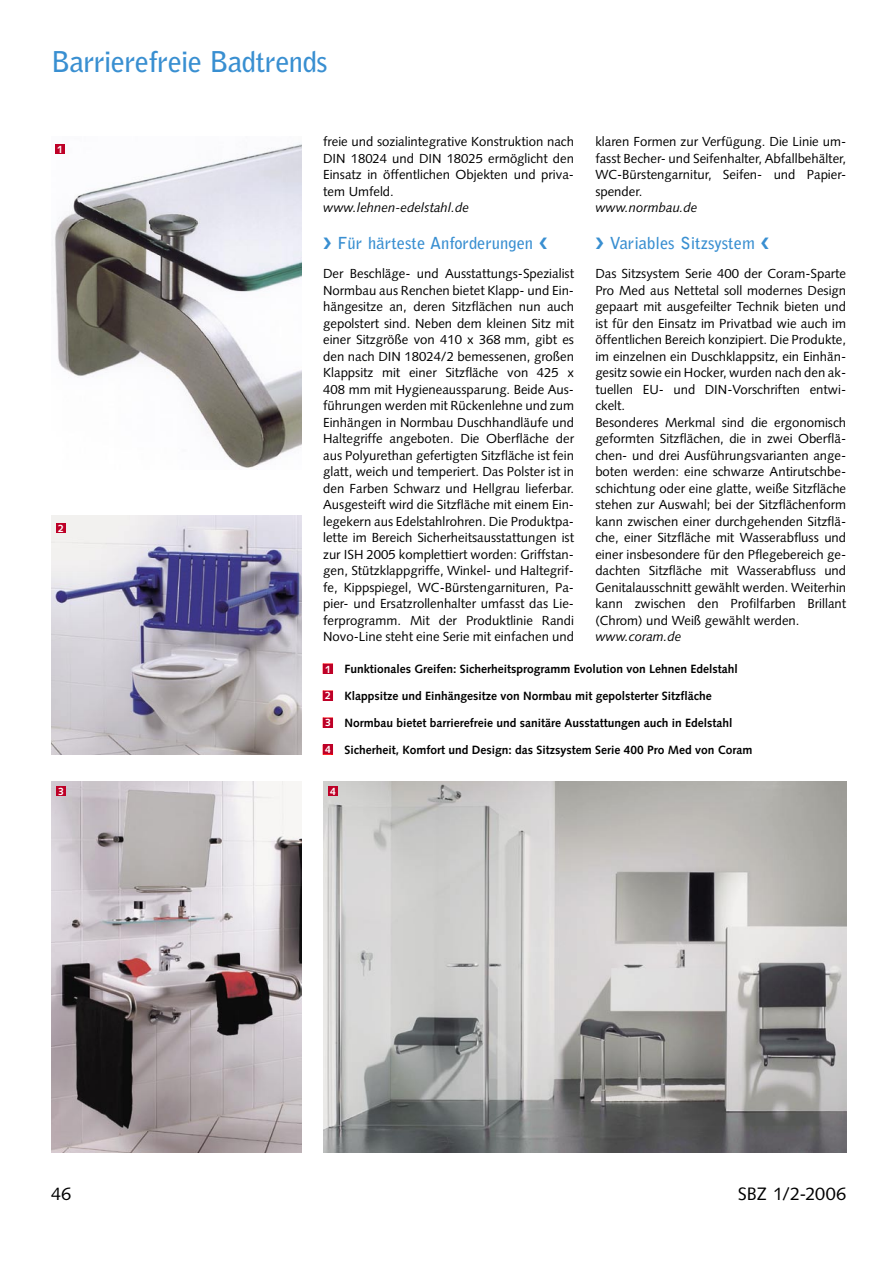
<style>
.page{position:relative;width:893px;height:1263px;background:#fff}
.page>*{position:absolute;margin:0;border:0;box-sizing:border-box;transform-origin:0 0}
.t1{font:700 28.5px "Bell Gothic Std";letter-spacing:-.02em;color:#398fd1}
.t2{font:18px "Syntax LT Std";letter-spacing:.005em;color:#000}
.SBZ_14-Meldungen_Dachzeile{font:700 16.5px "Bell Gothic Std";color:#398fd1}
.SBZ_05-Grundtext{font:13.2px/16.5px "Syntax LT Std";color:#000;text-align:justify}
.SBZ_05-Grundtext-2{font:italic 13.2px "Syntax LT Std";color:#000}
.SBZ_12-Bildunterschrift{font:700 12px "Syntax LT Std";color:#000}
.SBZ_12-Bildunterschrift-2{font:700 10.5px "Syntax LT Std";color:#fff}
</style>
<div class="page">
<img style="left:51px;top:781px;width:251px;height:371px">
<img style="left:323px;top:781px;width:523px;height:372px">
<img style="left:55px;top:143px;width:247px;height:325px">
<img style="left:51px;top:516px;width:251px;height:238px">
<svg style="left:322px;top:663px;width:11px;height:11px"></svg>
<svg style="left:322px;top:690px;width:11px;height:11px"></svg>
<svg style="left:322px;top:717px;width:11px;height:11px"></svg>
<svg style="left:322px;top:744px;width:11px;height:11px"></svg>
<div style="left:55px;top:145px;width:10px;height:9px;background:#be0027"></div>
<div style="left:56px;top:523px;width:10px;height:10px;background:#be0027"></div>
<div style="left:56px;top:786px;width:10px;height:10px;background:#be0027"></div>
<div style="left:328px;top:787px;width:10px;height:9px;background:#be0027"></div>
<div style="left:323px;top:664px;width:10px;height:10px;background:#be0027"></div>
<div style="left:323px;top:691px;width:10px;height:9px;background:#be0027"></div>
<div style="left:323px;top:718px;width:10px;height:9px;background:#be0027"></div>
<div style="left:323px;top:744px;width:10px;height:10px;background:#be0027"></div>
<h1 class="t1" style="left:51px;top:45px;width:278px">Barrierefreie Badtrends</h1>
<p class="SBZ_12-Bildunterschrift-2" style="left:57px;top:143px;width:7px">1</p>
<p class="SBZ_12-Bildunterschrift-2" style="left:58px;top:522px;width:7px">2</p>
<p class="SBZ_05-Grundtext" style="left:323px;top:133px;width:252px">freie und sozialintegrative Konstruktion nach DIN 18024 und DIN 18025 ermöglicht den Einsatz in öffentlichen Objekten und priva&shy;tem Umfeld.</p>
<p class="SBZ_05-Grundtext-2" style="left:323px;top:200px;width:147px">www.lehnen-edelstahl.de</p>
<p class="SBZ_14-Meldungen_Dachzeile" style="left:323px;top:233px;width:226px">❯ Für härteste Anforderungen ❮</p>
<p class="SBZ_05-Grundtext" style="left:323px;top:265px;width:252px">Der Beschläge- und Ausstattungs-Spezialist Normbau aus Renchen bietet Klapp- und Ein&shy;hängesitze an, deren Sitzflächen nun auch gepolstert sind. Neben dem kleinen Sitz mit einer Sitzgröße von 410 x 368 mm, gibt es den nach DIN 18024/2 bemessenen, großen Klappsitz mit einer Sitzfläche von 425 x 408 mm mit Hygieneaussparung. Beide Aus&shy;führungen werden mit Rückenlehne und zum Einhängen in Normbau Duschhandläufe und Haltegriffe angeboten. Die Oberfläche der aus Polyurethan gefertigten Sitzfläche ist fein glatt, weich und temperiert. Das Polster ist in den Farben Schwarz und Hellgrau lieferbar.<br>Ausgesteift wird die Sitzfläche mit einem Ein&shy;legekern aus Edelstahlrohren. Die Produktpa&shy;lette im Bereich Sicherheitsausstattungen ist zur ISH 2005 komplettiert worden: Griffstan&shy;gen, Stützklappgriffe, Winkel- und Haltegrif&shy;fe, Kippspiegel, WC-Bürstengarnituren, Pa&shy;pier- und Ersatzrollenhalter umfasst das Lie&shy;ferprogramm. Mit der Produktlinie Randi Novo-Line steht eine Serie mit einfachen und</p>
<p class="SBZ_05-Grundtext" style="left:595px;top:133px;width:252px">klaren Formen zur Verfügung. Die Linie um&shy;fasst Becher- und Seifenhalter, Abfallbehälter, WC-Bürstengarnitur, Seifen- und Papier&shy;spender.</p>
<p class="SBZ_05-Grundtext-2" style="left:595px;top:200px;width:104px">www.normbau.de</p>
<p class="SBZ_14-Meldungen_Dachzeile" style="left:595px;top:233px;width:175px">❯ Variables Sitzsystem ❮</p>
<p class="SBZ_05-Grundtext" style="left:595px;top:265px;width:252px">Das Sitzsystem Serie 400 der Coram-Sparte Pro Med aus Nettetal soll modernes Design gepaart mit ausgefeilter Technik bieten und ist für den Einsatz im Privatbad wie auch im öffentlichen Bereich konzipiert. Die Produkte, im einzelnen ein Duschklappsitz, ein Einhän&shy;gesitz sowie ein Hocker, wurden nach den ak&shy;tuellen EU- und DIN-Vorschriften entwi&shy;ckelt.</p>
<p class="SBZ_05-Grundtext" style="left:595px;top:414px;width:252px">Besonderes Merkmal sind die ergonomisch geformten Sitzflächen, die in zwei Oberflä&shy;chen- und drei Ausführungsvarianten ange&shy;boten werden: eine schwarze Antirutschbe&shy;schichtung oder eine glatte, weiße Sitzfläche stehen zur Auswahl; bei der Sitzflächenform kann zwischen einer durchgehenden Sitzflä&shy;che, einer Sitzfläche mit Wasserabfluss und einer insbesondere für den Pflegebereich ge&shy;dachten Sitzfläche mit Wasserabfluss und Genitalausschnitt gewählt werden. Weiterhin kann zwischen den Profilfarben Brillant (Chrom) und Weiß gewählt werden.</p>
<p class="SBZ_05-Grundtext-2" style="left:595px;top:629px;width:88px">www.coram.de</p>
<p class="SBZ_12-Bildunterschrift" style="left:344px;top:662px;width:395px">Funktionales Greifen: Sicherheitsprogramm Evolution von Lehnen Edelstahl</p>
<p class="SBZ_12-Bildunterschrift" style="left:344px;top:689px;width:369px">Klappsitze und Einhängesitze von Normbau mit gepolsterter Sitzfläche</p>
<p class="SBZ_12-Bildunterschrift" style="left:344px;top:716px;width:390px">Normbau bietet barrierefreie und sanitäre Ausstattungen auch in Edelstahl</p>
<p class="SBZ_12-Bildunterschrift" style="left:344px;top:743px;width:410px">Sicherheit, Komfort und Design: das Sitzsystem Serie 400 Pro Med von Coram</p>
<p class="SBZ_12-Bildunterschrift-2" style="left:325px;top:663px;width:7px">1</p>
<p class="SBZ_12-Bildunterschrift-2" style="left:325px;top:690px;width:7px">2</p>
<p class="SBZ_12-Bildunterschrift-2" style="left:325px;top:717px;width:7px">3</p>
<p class="SBZ_12-Bildunterschrift-2" style="left:325px;top:743px;width:7px">4</p>
<p class="SBZ_12-Bildunterschrift-2" style="left:58px;top:785px;width:7px">3</p>
<p class="SBZ_12-Bildunterschrift-2" style="left:330px;top:785px;width:7px">4</p>
<h2 class="t2" style="left:51px;top:1183px;width:22px">46</h2>
<h2 class="t2" style="left:738px;top:1183px;width:110px">SBZ 1/2-2006</h2>
</div>
